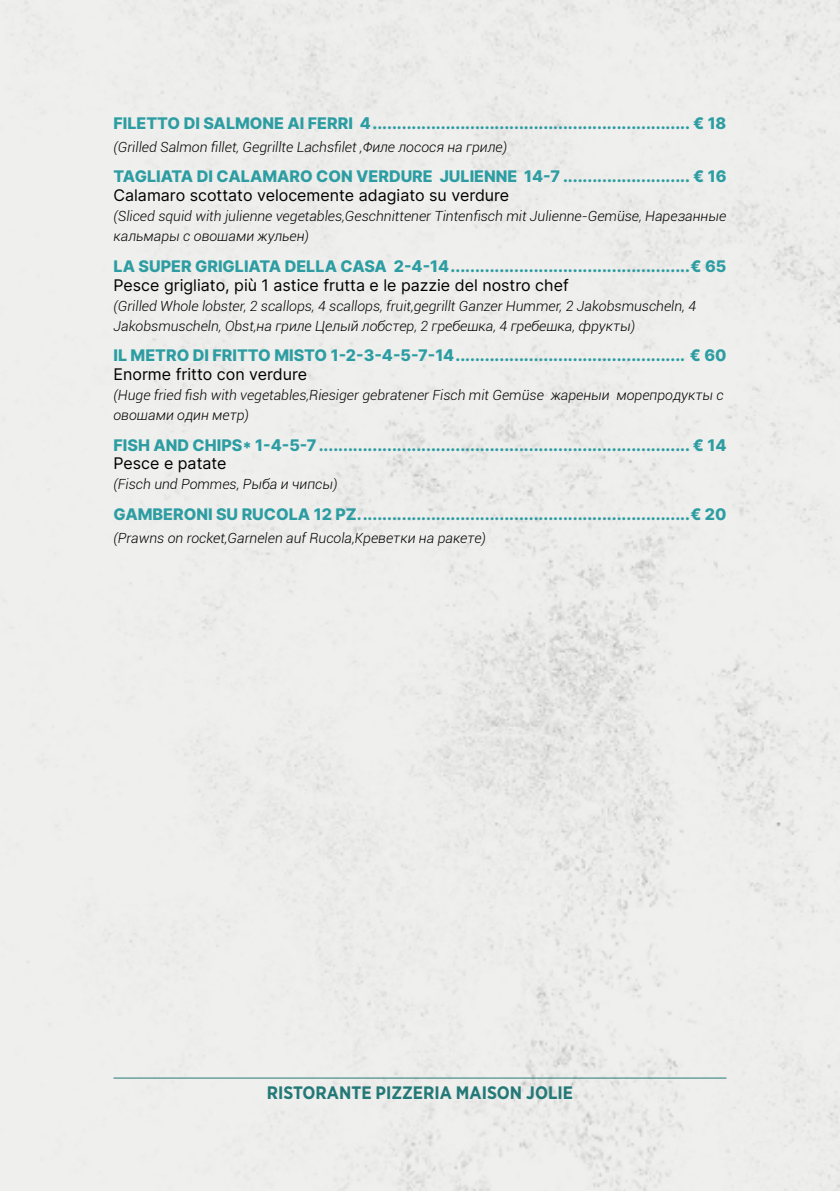
<style>
.page{position:relative;width:840px;height:1191px;background:#fff}
.page>*{position:absolute;margin:0;border:0;box-sizing:border-box;transform-origin:0 0}
.t1{font:700 18px "Gotham Narrow";color:#237977}
.t2{font:800 16px "Inter";color:#2c9da2}
.t3{font:16px "Inter";color:#000}
.t4{font:italic 300 14px/20px "Roboto";color:#000}
</style>
<div class="page">
<hr style="left:113px;top:1077px;width:613px;height:1px;background:#237977">
<p class="t2" style="left:113px;top:111px;width:614px">FILETTO DI SALMONE AI FERRI 4................................................................. € 18</p>
<p class="t4" style="left:113px;top:136px;width:395px">(Grilled Salmon fillet, Gegrillte Lachsfilet ,Филе лосося на гриле)</p>
<p class="t2" style="left:113px;top:165px;width:614px">TAGLIATA DI CALAMARO CON VERDURE JULIENNE 14-7 .......................... € 16</p>
<p class="t3" style="left:113px;top:184px;width:397px">Calamaro scottato velocemente adagiato su verdure</p>
<p class="t4" style="left:113px;top:206px;width:614px">(Sliced squid with julienne vegetables,Geschnittener Tintenfisch mit Julienne-Gemüse, Нарезанные кальмары с овощами жульен)</p>
<p class="t2" style="left:113px;top:254px;width:614px">LA SUPER GRIGLIATA DELLA CASA 2-4-14.................................................€ 65</p>
<p class="t3" style="left:113px;top:273px;width:456px">Pesce grigliato, più 1 astice frutta e le pazzie del nostro chef</p>
<p class="t4" style="left:113px;top:295px;width:583px">(Grilled Whole lobster, 2 scallops, 4 scallops, fruit,gegrillt Ganzer Hummer, 2 Jakobsmuscheln, 4<br>Jakobsmuscheln, Obst,на гриле Целый лобстер, 2 гребешка, 4 гребешка, фрукты)</p>
<p class="t2" style="left:113px;top:344px;width:614px">IL METRO DI FRITTO MISTO 1-2-3-4-5-7-14............................................... € 60</p>
<p class="t3" style="left:113px;top:362px;width:195px">Enorme fritto con verdure</p>
<p class="t4" style="left:113px;top:384px;width:611px">(Huge fried fish with vegetables,Riesiger gebratener Fisch mit Gemüse жареныи морепродукты с овощами один метр)</p>
<p class="t2" style="left:113px;top:433px;width:614px">FISH AND CHIPS* 1-4-5-7............................................................................ € 14</p>
<p class="t3" style="left:113px;top:452px;width:114px">Pesce e patate</p>
<p class="t4" style="left:113px;top:474px;width:225px">(Fisch und Pommes, Рыба и чипсы)</p>
<p class="t2" style="left:113px;top:502px;width:614px">GAMBERONI SU RUCOLA 12 PZ....................................................................€ 20</p>
<p class="t4" style="left:113px;top:527px;width:374px">(Prawns on rocket,Garnelen auf Rucola,Креветки на ракете)</p>
<p class="t1" style="left:267px;top:1081px;width:307px">RISTORANTE PIZZERIA MAISON JOLIE</p>
</div>
